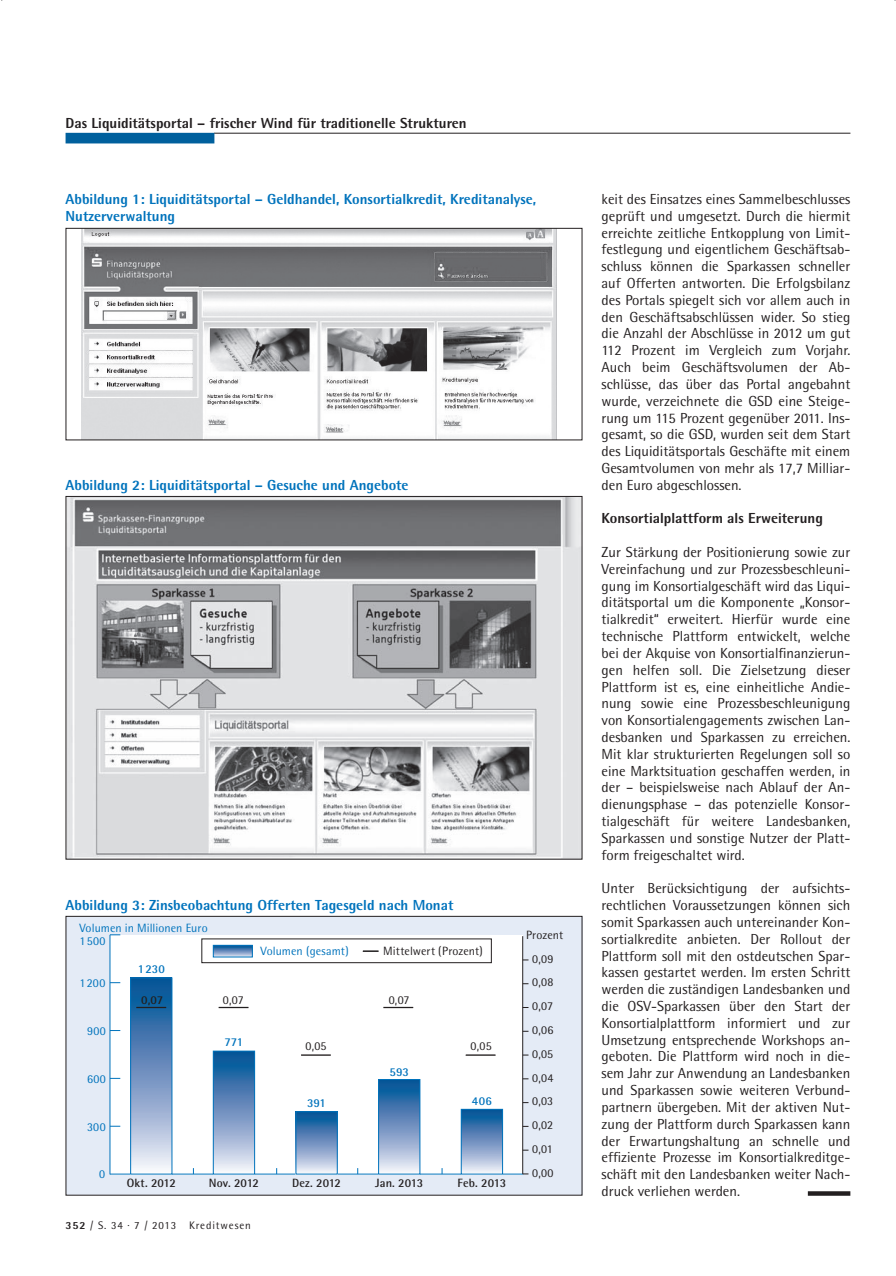
<style>
.page{position:relative;width:896px;height:1276px;background:#fff}
.page>*{position:absolute;margin:0;border:0;box-sizing:border-box;transform-origin:0 0}
.t1{font:14.55px/16.8px "Rotis Semi Sans";color:#231f20;text-align:justify}
.t2{font:800 14.55px/16.8px "Rotis Semi Sans";color:#0073bc}
.t3{font:800 14.55px "Rotis Semi Sans";color:#231f20}
.t4{font:12px "Rotis Semi Sans";letter-spacing:.005em;color:#231f20}
.t5{font:12px "Rotis Semi Sans";letter-spacing:.01em;color:#0073bc}
.t6{font:700 12px "Rotis Semi Sans";color:#231f20}
.t7{font:700 12px "Rotis Semi Sans";letter-spacing:.005em;color:#0073bc}
.t8{font:10.95px "Rotis Semi Sans";letter-spacing:.08em;color:#231f20}
.s1{font-weight:800}
</style>
<div class="page">
<hr style="left:214px;top:133px;width:636px;height:1px;background:#231f20">
<div style="left:66px;top:133px;width:148px;height:10px;background:#00609d"></div>
<svg style="left:808px;top:1191px;width:42px;height:4px"></svg>
<img style="left:68px;top:498px;width:512px;height:359px">
<div style="left:66px;top:916px;width:516px;height:278px;background:#e4ebf6"></div>
<div style="left:110px;top:934px;width:413px;height:240px;background:#fff"></div>
<hr style="left:110px;top:1173px;width:413px;height:1px;background:#0073bc">
<hr style="left:110px;top:934px;width:1px;height:240px;background:#0073bc">
<svg style="left:463px;top:1110px;width:38px;height:62px;background:#7096c1"></svg>
<div style="left:461px;top:1108px;width:42px;height:66px;border:1px solid #0073bc"></div>
<div style="left:378px;top:1079px;width:42px;height:94px;background:linear-gradient(to bottom,#004690,#ece6f4)"></div>
<div style="left:378px;top:1078px;width:42px;height:96px;border:1px solid #0073bc"></div>
<svg style="left:297px;top:1113px;width:39px;height:59px;background:#7196c2"></svg>
<div style="left:295px;top:1111px;width:43px;height:63px;border:1px solid #0073bc"></div>
<svg style="left:215px;top:1052px;width:38px;height:119px;background:#7297c2"></svg>
<div style="left:213px;top:1050px;width:42px;height:124px;border:1px solid #0073bc"></div>
<svg style="left:132px;top:979px;width:38px;height:189px;background:#7296c1"></svg>
<div style="left:130px;top:977px;width:42px;height:197px;border:1px solid #0073bc"></div>
<svg style="left:215px;top:946px;width:36px;height:9px"></svg>
<div style="left:213px;top:944px;width:40px;height:13px;border:1px solid #0073bc"></div>
<hr style="left:522px;top:936px;width:1px;height:237px;background:#231f20">
<hr style="left:136px;top:1006px;width:30px;height:1px;background:#231f20">
<svg style="left:219px;top:1006px;width:29px;height:1px"></svg>
<hr style="left:301px;top:1054px;width:30px;height:1px;background:#231f20">
<hr style="left:383px;top:1006px;width:30px;height:1px;background:#231f20">
<svg style="left:466px;top:1054px;width:29px;height:1px"></svg>
<svg style="left:363px;top:950px;width:15px;height:1px"></svg>
<div style="left:66px;top:915px;width:516px;height:280px;border:1px solid #231f20"></div>
<img style="left:82px;top:230px;width:474px;height:208px">
<div style="left:66px;top:228px;width:516px;height:212px;border:1px solid #231f20"></div>
<p class="t3" style="left:66px;top:113px;width:402px">Das Liquiditätsportal – frischer Wind für traditionelle Strukturen</p>
<p class="t2" style="left:66px;top:190px;width:472px">Abbildung 1: Liquiditätsportal – Geldhandel, Konsortialkredit, Kreditanalyse,<br>Nutzerverwaltung</p>
<p class="t2" style="left:66px;top:476px;width:344px">Abbildung 2: Liquiditätsportal – Gesuche und Angebote</p>
<p class="t2" style="left:66px;top:896px;width:389px">Abbildung 3: Zinsbeobachtung Offerten Tagesgeld nach Monat</p>
<p class="t5" style="left:79px;top:921px;width:130px">Volumen in Millionen Euro</p>
<p class="t5" style="left:79px;top:933px;width:28px">1500</p>
<p class="t5" style="left:79px;top:975px;width:27px">1200</p>
<p class="t7" style="left:138px;top:961px;width:29px">1230</p>
<p class="t5" style="left:260px;top:943px;width:90px">Volumen (gesamt)</p>
<p class="t4" style="left:383px;top:943px;width:101px">Mittelwert (Prozent)</p>
<p class="t5" style="left:87px;top:1023px;width:20px">900</p>
<p class="t5" style="left:87px;top:1071px;width:20px">600</p>
<p class="t5" style="left:87px;top:1119px;width:20px">300</p>
<p class="t5" style="left:99px;top:1166px;width:8px">0</p>
<p class="t6" style="left:141px;top:992px;width:24px">0,07</p>
<p class="t4" style="left:223px;top:992px;width:22px">0,07</p>
<p class="t4" style="left:389px;top:992px;width:22px">0,07</p>
<p class="t7" style="left:224px;top:1034px;width:20px">771</p>
<p class="t4" style="left:305px;top:1038px;width:23px">0,05</p>
<p class="t4" style="left:470px;top:1038px;width:23px">0,05</p>
<p class="t7" style="left:389px;top:1064px;width:21px">593</p>
<p class="t7" style="left:307px;top:1095px;width:20px">391</p>
<p class="t7" style="left:472px;top:1093px;width:21px">406</p>
<p class="t6" style="left:127px;top:1175px;width:51px">Okt. 2012</p>
<p class="t6" style="left:209px;top:1175px;width:52px">Nov. 2012</p>
<p class="t6" style="left:292px;top:1175px;width:50px">Dez. 2012</p>
<p class="t6" style="left:375px;top:1175px;width:49px">Jan. 2013</p>
<p class="t6" style="left:457px;top:1175px;width:50px">Feb. 2013</p>
<p class="t8" style="left:66px;top:1218px;width:187px"><span class="s1">352</span> / S. 34 · 7 / 2013 Kreditwesen</p>
<p class="t4" style="left:526px;top:927px;width:39px">Prozent</p>
<p class="t4" style="left:532px;top:951px;width:23px">0,09</p>
<p class="t4" style="left:532px;top:975px;width:23px">0,08</p>
<p class="t4" style="left:532px;top:998px;width:22px">0,07</p>
<p class="t4" style="left:532px;top:1022px;width:23px">0,06</p>
<p class="t4" style="left:532px;top:1046px;width:23px">0,05</p>
<p class="t4" style="left:532px;top:1070px;width:23px">0,04</p>
<p class="t4" style="left:532px;top:1093px;width:23px">0,03</p>
<p class="t4" style="left:532px;top:1117px;width:23px">0,02</p>
<p class="t4" style="left:532px;top:1141px;width:22px">0,01</p>
<p class="t4" style="left:532px;top:1165px;width:23px">0,00</p>
<p class="t1" style="left:601px;top:190px;width:250px">keit des Einsatzes eines Sammelbeschlusses geprüft und umgesetzt. Durch die hiermit erreichte zeitliche Entkopplung von Limit&shy;festlegung und eigentlichem Geschäftsab&shy;schluss können die Sparkassen schneller auf Offerten antworten. Die Erfolgsbilanz des Portals spiegelt sich vor allem auch in den Geschäftsabschlüssen wider. So stieg die Anzahl der Abschlüsse in 2012 um gut 112 Prozent im Vergleich zum Vorjahr.<br>Auch beim Geschäftsvolumen der Ab&shy;schlüsse, das über das Portal angebahnt wurde, verzeichnete die GSD eine Steige&shy;rung um 115 Prozent gegenüber 2011. Ins&shy;gesamt, so die GSD, wurden seit dem Start des Liquiditätsportals Geschäfte mit einem Gesamtvolumen von mehr als 17,7 Milliar&shy;den Euro abgeschlossen.</p>
<p class="t3" style="left:601px;top:509px;width:223px">Konsortialplattform als Erweiterung</p>
<p class="t1" style="left:601px;top:543px;width:250px">Zur Stärkung der Positionierung sowie zur Vereinfachung und zur Prozessbeschleuni&shy;gung im Konsortialgeschäft wird das Liqui&shy;ditätsportal um die Komponente „Konsor&shy;tialkredit“ erweitert. Hierfür wurde eine technische Plattform entwickelt, welche bei der Akquise von Konsortialfinanzierun&shy;gen helfen soll. Die Zielsetzung dieser Plattform ist es, eine einheitliche Andie&shy;nung sowie eine Prozessbeschleunigung von Konsortialengagements zwischen Lan&shy;desbanken und Sparkassen zu erreichen.<br>Mit klar strukturierten Regelungen soll so eine Marktsituation geschaffen werden, in der – beispielsweise nach Ablauf der An&shy;dienungsphase – das potenzielle Konsor&shy;tialgeschäft für weitere Landesbanken, Sparkassen und sonstige Nutzer der Platt&shy;form freigeschaltet wird.</p>
<p class="t1" style="left:601px;top:879px;width:250px">Unter Berücksichtigung der aufsichts&shy;rechtlichen Voraussetzungen können sich somit Sparkassen auch untereinander Kon&shy;sortialkredite anbieten. Der Rollout der Plattform soll mit den ostdeutschen Spar&shy;kassen gestartet werden. Im ersten Schritt werden die zuständigen Landesbanken und die OSV-Sparkassen über den Start der Konsortialplattform informiert und zur Umsetzung entsprechende Workshops an&shy;geboten. Die Plattform wird noch in die&shy;sem Jahr zur Anwendung an Landesbanken und Sparkassen sowie weiteren Verbund&shy;partnern übergeben. Mit der aktiven Nut&shy;zung der Plattform durch Sparkassen kann der Erwartungshaltung an schnelle und effiziente Prozesse im Konsortialkreditge&shy;schäft mit den Landesbanken weiter Nach&shy;druck verliehen werden.</p>
</div>
